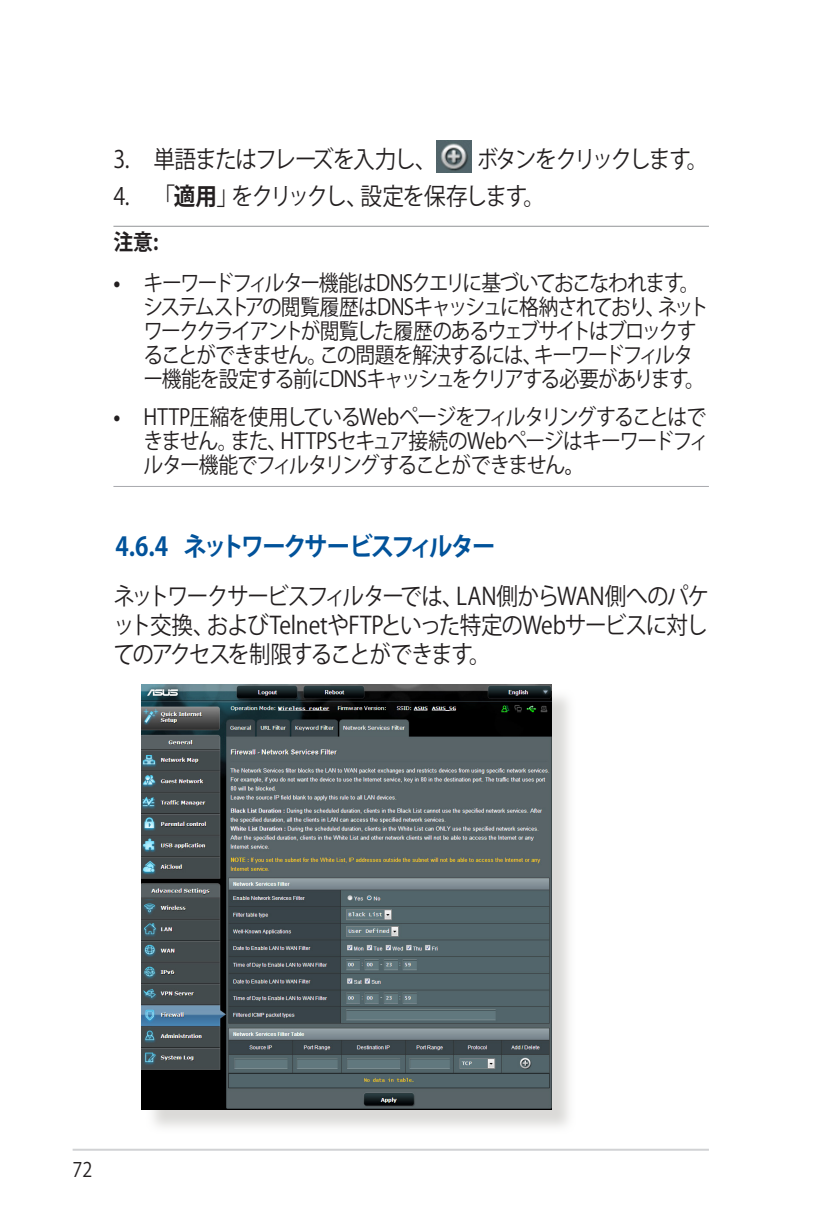
<style>
.page{position:relative;width:828px;height:1231px;background:#fff}
.page>*{position:absolute;margin:0;border:0;box-sizing:border-box;transform-origin:0 0}
.WL_Header_2{font:700 26px "Koz Go Pro";letter-spacing:-.105em;color:#01529a;scale:.9 1}
.WL_Body_Text{font:24px/28.8px "Koz Go Pro";letter-spacing:-.055em;color:#231f20;text-align:justify;scale:.9 1}
.WL_Body_Text_-_List{font:24px "Koz Go Pro";letter-spacing:-.075em;color:#231f20;scale:.9 1}
.WL_Body_Text_-_List-2{font:24px "Koz Go Pro";letter-spacing:-.12em;color:#231f20;scale:.9 1}
.WL_Message_List_2{font:22px/24px "Koz Go Pro";letter-spacing:-.08em;color:#231f20;scale:.9 1}
.WL_Message_List_3{font:22px/24px "Koz Go Pro";letter-spacing:-.055em;color:#231f20;text-align:justify;scale:.9 1}
.WL_Message_List_1{font:700 22px "Koz Go Pro";color:#231f20;scale:.9 1}
.t1{font:20px "Koz Go Pro";color:#231f20;scale:.9 1}
.s1{font-weight:700}
</style>
<div class="page">
<hr style="left:73px;top:1148px;width:636px;height:2px;background:#d1d2d4">
<hr style="left:113px;top:226px;width:596px;height:1px;background:#939598">
<hr style="left:113px;top:486px;width:596px;height:1px;background:#a8a9ad">
<img style="left:437px;top:140px;width:35px;height:32px">
<div style="left:145px;top:687px;width:432px;height:447px;background:#cfcecb;opacity:.75"></div>
<img style="left:142px;top:684px;width:410px;height:425px">
<p class="WL_Body_Text_-_List" style="left:113px;top:144px;width:361px">3. 単語またはフレーズを入力し、</p>
<p class="WL_Body_Text_-_List-2" style="left:477px;top:144px;width:259px">ボタンをクリックします。</p>
<p class="WL_Body_Text_-_List" style="left:113px;top:180px;width:481px">4. 「<span class="s1">適用</span>」をクリックし、設定を保存します。</p>
<p class="WL_Message_List_1" style="left:113px;top:227px;width:51px">注意:</p>
<p class="WL_Message_List_2" style="left:143px;top:271px;width:630px;text-indent:-30px"><span class="s1">•</span> キーワードフィルター機能はDNSクエリに基づいておこなわれます。システムストアの閲覧履歴はDNSキャッシュに格納されており、ネットワーククライアントが閲覧した履歴のあるウェブサイトはブロックすることができません。この問題を解決するには、キーワードフィルター機能を設定する前にDNSキャッシュをクリアする必要があります。</p>
<p class="WL_Message_List_3" style="left:143px;top:405px;width:630px;text-indent:-30px"><span class="s1">•</span> HTTP圧縮を使用しているWebページをフィルタリングすることはできません。また、HTTPSセキュア接続のWebページはキーワードフィルター機能でフィルタリングすることができません<span class="s1">。</span></p>
<p class="WL_Header_2" style="left:115px;top:530px;width:424px">4.6.4 ネットワークサービスフィルター</p>
<p class="WL_Body_Text" style="left:113px;top:582px;width:663px">ネットワークサービスフィルターでは、LAN側からWAN側へのパケット交換、およびTelnetやFTPといった特定のWebサービスに対してのアクセスを制限することができます。</p>
<p class="t1" style="left:73px;top:1156px;width:24px">72</p>
</div>
